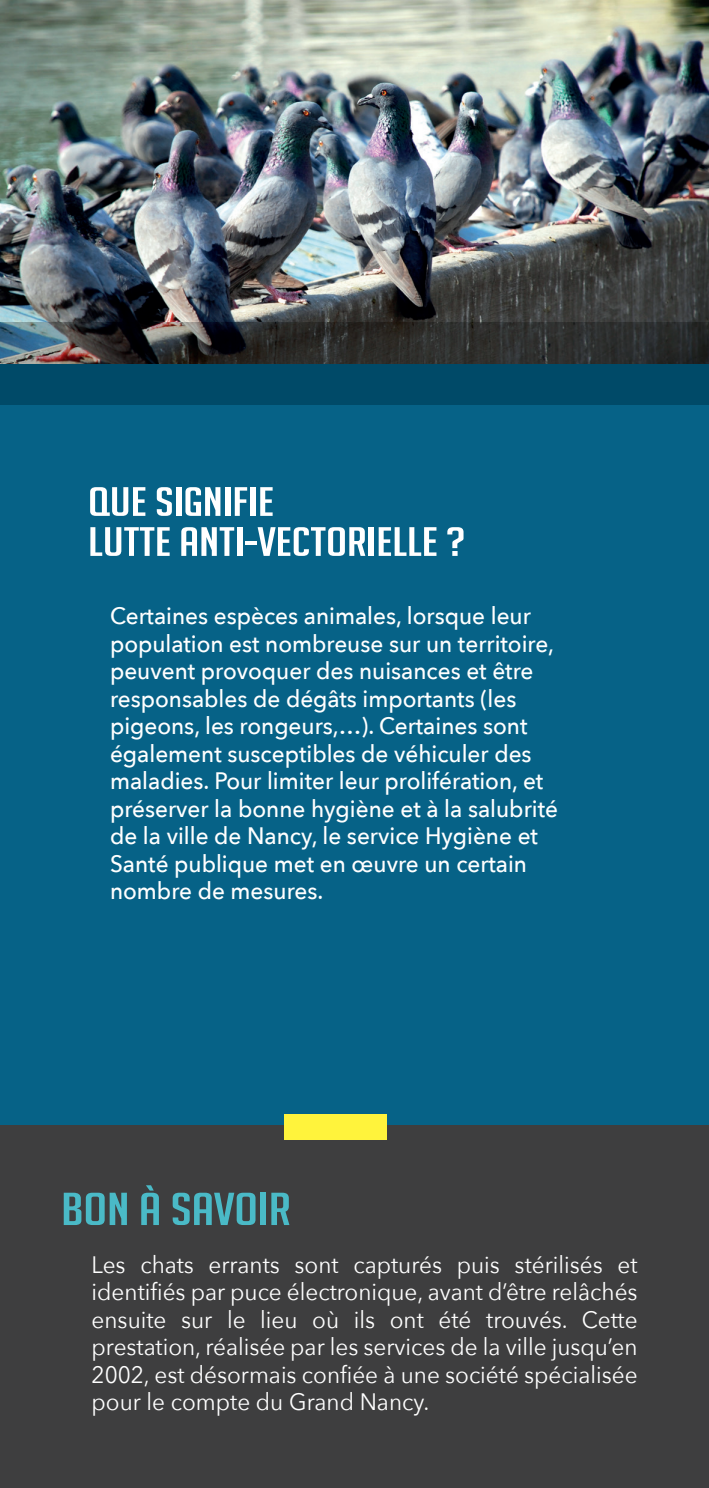
<style>
.page{position:relative;width:709px;height:1488px;background:#fff}
.page>*{position:absolute;margin:0;border:0;box-sizing:border-box;transform-origin:0 0}
.t1{font:45px "Big Noodle Titling";color:#4abac7;scale:1.3 1}
.t2{font:40px/40px "Big Noodle Titling";color:#fff;scale:1.3 1}
.t3{font:500 23.75px/27.5px "Avenir Next";color:#fff;scale:.95 1}
.t4{font:23.75px/27.5px "Avenir Next";color:#fff;text-align:justify;scale:.95 1}
</style>
<div class="page">
<div style="left:0;top:0;width:709px;height:1127px;background:#066287"></div>
<img style="left:0;top:0;width:709px;height:364px">
<div style="left:0;top:364px;width:709px;height:41px;background:#004a68"></div>
<div style="left:0;top:1125px;width:709px;height:362px;background:#3e3e3f"></div>
<div style="left:284px;top:1114px;width:102px;height:25px;background:#fff33c"></div>
<p class="t2" style="left:88px;top:481px;width:292px">QUE SIGNIFIE<br>LUTTE ANTI-VECTORIELLE ?</p>
<p class="t3" style="left:110px;top:601px;width:473px">Certaines espèces animales, lorsque leur population est nombreuse sur un territoire, peuvent provoquer des nuisances et être responsables de dégâts importants (les pigeons, les rongeurs,…). Certaines sont également susceptibles de véhiculer des maladies. Pour limiter leur prolifération, et préserver la bonne hygiène et à la salubrité de la ville de Nancy, le service Hygiène et Santé publique met en œuvre un certain nombre de mesures.</p>
<p class="t1" style="left:61px;top:1184px;width:178px">BON À SAVOIR</p>
<p class="t4" style="left:92px;top:1249px;width:576px">Les chats errants sont capturés puis stérilisés et identifiés par puce électronique, avant d’être relâchés ensuite sur le lieu où ils ont été trouvés. Cette prestation, réalisée par les services de la ville jusqu’en 2002, est désormais confiée à une société spécialisée pour le compte du Grand Nancy.</p>
</div>
